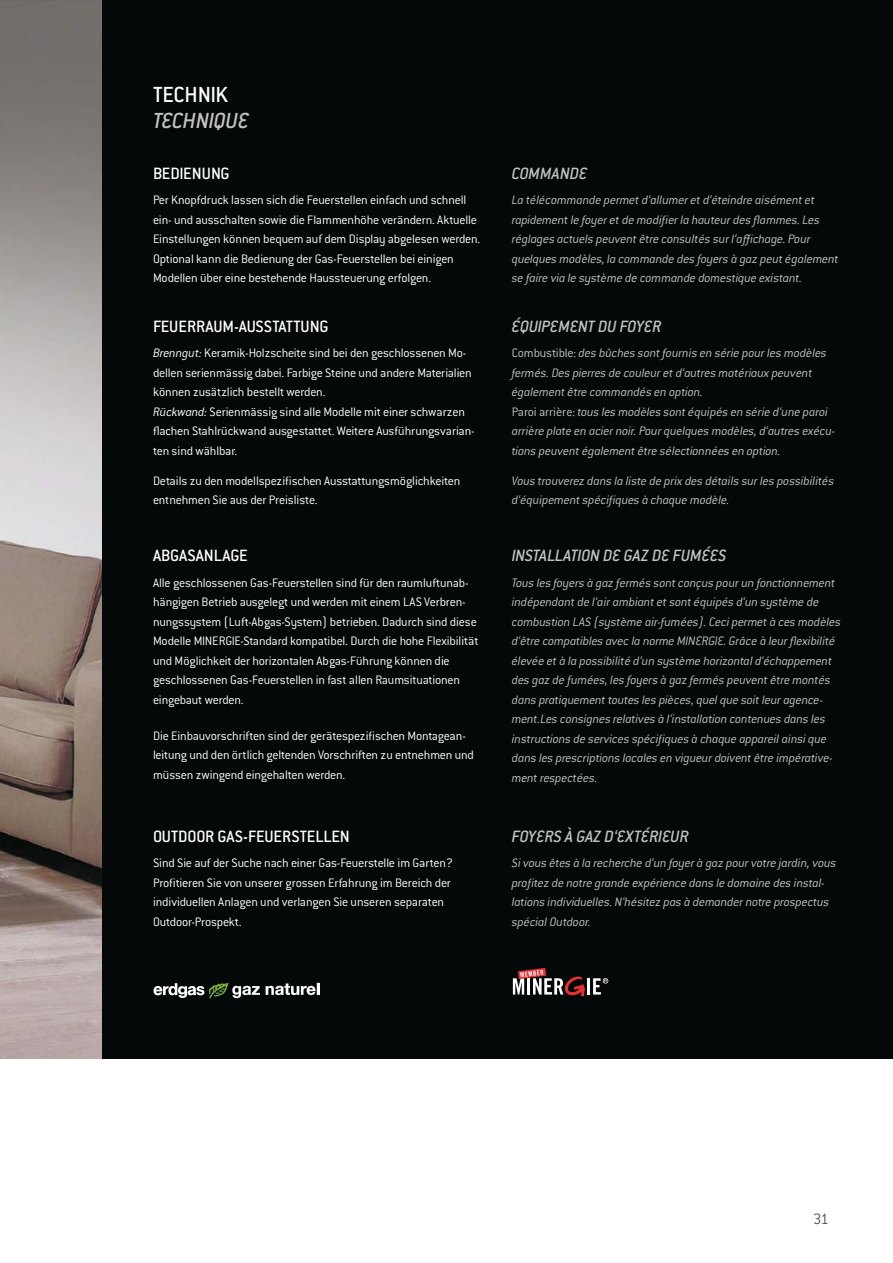
<style>
.page{position:relative;width:893px;height:1263px;background:#fff}
.page>*{position:absolute;margin:0;border:0;box-sizing:border-box;transform-origin:0 0}
.t1{font:italic 500 24px "Conduit ITC Std";letter-spacing:-.02em;color:#c1c2c3}
.t2{font:500 24px "Conduit ITC Std";letter-spacing:-.015em;color:#fff}
.t3{font:italic 500 18px "Conduit ITC Std";letter-spacing:-.005em;color:#c1c2c3}
.t4{font:500 18px "Conduit ITC Std";color:#fff}
.t5{font:300 16.5px "Conduit ITC Std";color:#58585a}
.t6{font:italic 300 13.5px/19.5px "Conduit ITC Std";letter-spacing:-.015em;color:#c1c2c3}
.t7{font:300 13.5px/19.5px "Conduit ITC Std";letter-spacing:-.015em;color:#fff}
.s1{font-style:italic}
.s2{font-style:normal}
</style>
<div class="page">
<img style="left:0;top:0;width:102px;height:1059px">
<div style="left:102px;top:0;width:791px;height:1059px;background:#040809"></div>
<hr style="left:587px;top:978px;width:3px;height:17px;background:#fff">
<svg style="left:513px;top:968px;width:72px;height:28px"></svg>
<svg style="left:593px;top:978px;width:15px;height:17px"></svg>
<svg style="left:153px;top:983px;width:166px;height:16px"></svg>
<h1 class="t2" style="left:153px;top:80px;width:77px">TECHNIK</h1>
<h1 class="t1" style="left:153px;top:105px;width:98px">TECHNIQUE</h1>
<h2 class="t4" style="left:153px;top:162px;width:78px">BEDIENUNG</h2>
<p class="t7" style="left:153px;top:192px;width:329px">Per Knopfdruck lassen sich die Feuerstellen einfach und schnell ein- und ausschalten sowie die Flammenhöhe verändern. Aktuelle Einstellungen können bequem auf dem Display abgelesen werden.<br>Optional kann die Bedienung der Gas-Feuerstellen bei einigen Modellen über eine bestehende Haussteuerung erfolgen.</p>
<h2 class="t4" style="left:153px;top:315px;width:177px">FEUERRAUM-AUSSTATTUNG</h2>
<p class="t7" style="left:153px;top:345px;width:323px"><span class="s1">Brenngut:</span> Keramik-Holzscheite sind bei den geschlossenen Mo&shy;dellen serienmässig dabei. Farbige Steine und andere Materialien können zusätzlich bestellt werden.<br><span class="s1">Rückwand:</span> Serienmässig sind alle Modelle mit einer schwarzen flachen Stahlrückwand ausgestattet. Weitere Ausführungsvarian&shy;ten sind wählbar.</p>
<p class="t7" style="left:153px;top:472px;width:309px">Details zu den modellspezifischen Ausstattungsmöglichkeiten entnehmen Sie aus der Preisliste.</p>
<h2 class="t4" style="left:153px;top:545px;width:96px">ABGASANLAGE</h2>
<p class="t7" style="left:153px;top:574px;width:327px">Alle geschlossenen Gas-Feuerstellen sind für den raumluftunab&shy;hängigen Betrieb ausgelegt und werden mit einem LAS Verbren&shy;nungssystem (Luft-Abgas-System) betrieben. Dadurch sind diese Modelle MINERGIE-Standard kompatibel. Durch die hohe Flexibilität und Möglichkeit der horizontalen Abgas-Führung können die geschlossenen Gas-Feuerstellen in fast allen Raumsituationen eingebaut werden.</p>
<p class="t7" style="left:153px;top:727px;width:322px">Die Einbauvorschriften sind der gerätespezifischen Montagean&shy;leitung und den örtlich geltenden Vorschriften zu entnehmen und müssen zwingend eingehalten werden.</p>
<h2 class="t4" style="left:153px;top:825px;width:198px">OUTDOOR GAS-FEUERSTELLEN</h2>
<p class="t7" style="left:153px;top:855px;width:301px">Sind Sie auf der Suche nach einer Gas-Feuerstelle im Garten?<br>Profitieren Sie von unserer grossen Erfahrung im Bereich der individuellen Anlagen und verlangen Sie unseren separaten Outdoor-Prospekt.</p>
<h2 class="t3" style="left:512px;top:162px;width:77px">COMMANDE</h2>
<p class="t6" style="left:512px;top:192px;width:328px">La télécommande permet d‘allumer et d‘éteindre aisément et rapidement le foyer et de modifier la hauteur des flammes. Les réglages actuels peuvent être consultés sur l‘affichage. Pour quelques modèles, la commande des foyers à gaz peut également se faire via le système de commande domestique existant.</p>
<h2 class="t3" style="left:512px;top:315px;width:151px">ÉQUIPEMENT DU FOYER</h2>
<p class="t6" style="left:512px;top:345px;width:325px"><span class="s2">Combustible:</span> des bûches sont fournis en série pour les modèles fermés. Des pierres de couleur et d‘autres matériaux peuvent également être commandés en option.<br><span class="s2">Paroi arrière:</span> tous les modèles sont équipés en série d‘une paroi arrière plate en acier noir. Pour quelques modèles, d‘autres exécu&shy;tions peuvent également être sélectionnées en option.</p>
<p class="t6" style="left:512px;top:472px;width:324px">Vous trouverez dans la liste de prix des détails sur les possibilités d‘équipement spécifiques à chaque modèle.</p>
<h2 class="t3" style="left:512px;top:545px;width:216px">INSTALLATION DE GAZ DE FUMÉES</h2>
<p class="t6" style="left:512px;top:574px;width:331px">Tous les foyers à gaz fermés sont conçus pour un fonctionnement indépendant de l‘air ambiant et sont équipés d‘un système de combustion LAS (système air-fumées). Ceci permet à ces modèles d‘être compatibles avec la norme MINERGIE. Grâce à leur flexibilité élevée et à la possibilité d‘un système horizontal d‘échappement des gaz de fumées, les foyers à gaz fermés peuvent être montés dans pratiquement toutes les pièces, quel que soit leur agence&shy;ment.Les consignes relatives à l‘installation contenues dans les instructions de services spécifiques à chaque appareil ainsi que dans les prescriptions locales en vigueur doivent être impérative&shy;ment respectées.</p>
<h2 class="t3" style="left:512px;top:825px;width:179px">FOYERS À GAZ D‘EXTÉRIEUR</h2>
<p class="t6" style="left:512px;top:855px;width:326px">Si vous êtes à la recherche d‘un foyer à gaz pour votre jardin, vous profitez de notre grande expérience dans le domaine des instal&shy;lations individuelles. N‘hésitez pas à demander notre prospectus spécial Outdoor.</p>
<p class="t5" style="left:813px;top:1213px;width:17px">31</p>
</div>
